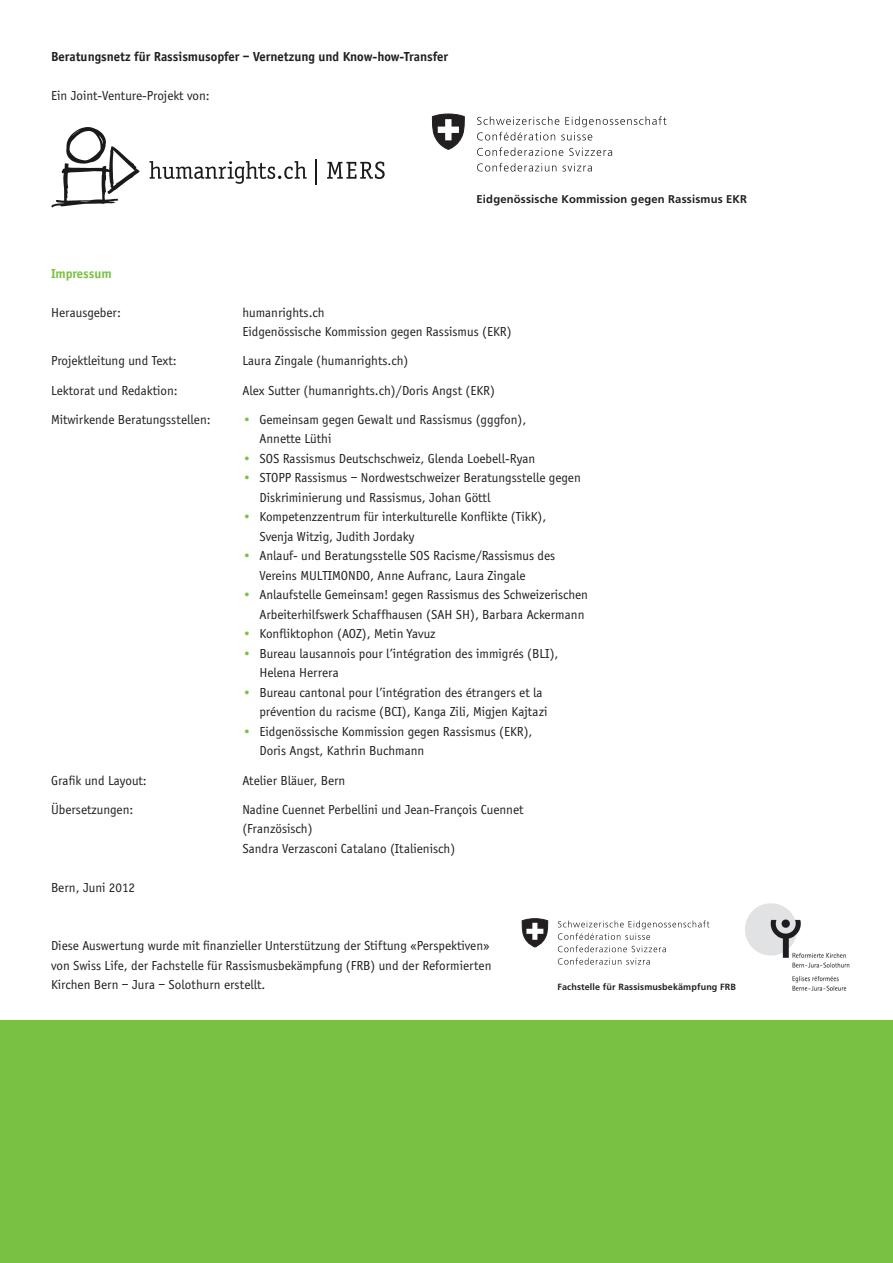
<style>
.page{position:relative;width:893px;height:1263px;background:#fff}
.page>*{position:absolute;margin:0;border:0;box-sizing:border-box;transform-origin:0 0}
.t1{font:13.5px/19.5px "Officina Sans";color:#231f20}
.t2{font:700 13.5px "Officina Sans";color:#231f20}
.t3{font:700 13.5px "Officina Sans";color:#79c142}
.t4{font:700 11.25px "Frutiger LT";letter-spacing:.015em;color:#231f20}
.t5{font:700 9px "Frutiger LT";letter-spacing:.015em;color:#231f20}
.s1{color:#79c142}
</style>
<div class="page">
<div style="left:0;top:1020px;width:892px;height:243px;background:#79c142"></div>
<svg style="left:477px;top:116px;width:189px;height:24px"></svg>
<svg style="left:477px;top:147px;width:86px;height:9px"></svg>
<svg style="left:569px;top:148px;width:43px;height:8px"></svg>
<svg style="left:477px;top:163px;width:79px;height:9px"></svg>
<svg style="left:562px;top:163px;width:30px;height:9px"></svg>
<svg style="left:432px;top:114px;width:33px;height:36px"></svg>
<svg style="left:558px;top:920px;width:151px;height:32px"></svg>
<svg style="left:558px;top:958px;width:92px;height:7px"></svg>
<svg style="left:522px;top:919px;width:27px;height:28px"></svg>
<img style="left:51px;top:127px;width:89px;height:81px">
<svg style="left:149px;top:161px;width:158px;height:23px"></svg>
<hr style="left:315px;top:160px;width:2px;height:25px;background:#1a1a18">
<svg style="left:327px;top:162px;width:58px;height:17px"></svg>
<img style="left:745px;top:903px;width:104px;height:88px">
<p class="t2" style="left:51px;top:48px;width:398px">Beratungsnetz für Rassismusopfer – Vernetzung und Know-how-Transfer</p>
<p class="t1" style="left:51px;top:86px;width:160px">Ein Joint-Venture-Projekt von:</p>
<p class="t4" style="left:477px;top:192px;width:272px">Eidgenössische Kommission gegen Rassismus EKR</p>
<p class="t3" style="left:51px;top:265px;width:62px">Impressum</p>
<p class="t1" style="left:51px;top:303px;width:71px">Herausgeber:</p>
<p class="t1" style="left:242px;top:303px;width:271px">humanrights.ch<br>Eidgenössische Kommission gegen Rassismus (EKR)</p>
<p class="t1" style="left:51px;top:351px;width:127px">Projektleitung und Text:</p>
<p class="t1" style="left:242px;top:351px;width:168px">Laura Zingale (humanrights.ch)</p>
<p class="t1" style="left:51px;top:381px;width:128px">Lektorat und Redaktion:</p>
<p class="t1" style="left:242px;top:381px;width:254px">Alex Sutter (humanrights.ch)/Doris Angst (EKR)</p>
<p class="t1" style="left:51px;top:410px;width:161px">Mitwirkende Beratungsstellen:</p>
<p class="t1" style="left:259px;top:410px;width:268px;text-indent:-17px"><span class="s1">•</span> Gemeinsam gegen Gewalt und Rassismus (gggfon),<br>Annette Lüthi</p>
<p class="t1" style="left:242px;top:449px;width:295px"><span class="s1">•</span> SOS Rassismus Deutschschweiz, Glenda Loebell-Ryan</p>
<p class="t1" style="left:259px;top:468px;width:323px;text-indent:-17px"><span class="s1">•</span> STOPP Rassismus – Nordwestschweizer Beratungsstelle gegen<br>Diskriminierung und Rassismus, Johan Göttl</p>
<p class="t1" style="left:259px;top:507px;width:288px;text-indent:-17px"><span class="s1">•</span> Kompetenzzentrum für interkulturelle Konflikte (TikK),<br>Svenja Witzig, Judith Jordaky</p>
<p class="t1" style="left:259px;top:546px;width:297px;text-indent:-17px"><span class="s1">•</span> Anlauf- und Beratungsstelle SOS Racisme/Rassismus des<br>Vereins MULTIMONDO, Anne Aufranc, Laura Zingale</p>
<p class="t1" style="left:242px;top:585px;width:347px;text-align:right"><span class="s1">•</span> Anlaufstelle Gemeinsam! gegen Rassismus des Schweizerischen<br>Arbeiterhilfswerk Schaffhausen (SAH SH), Barbara Ackermann</p>
<p class="t1" style="left:242px;top:624px;width:195px"><span class="s1">•</span> Konfliktophon (AOZ), Metin Yavuz</p>
<p class="t1" style="left:259px;top:644px;width:301px;text-indent:-17px"><span class="s1">•</span> Bureau lausannois pour l’intégration des immigrés (BLI),<br>Helena Herrera</p>
<p class="t1" style="left:259px;top:683px;width:290px;text-indent:-17px"><span class="s1">•</span> Bureau cantonal pour l’intégration des étrangers et la prévention du racisme (BCI), Kanga Zili, Migjen Kajtazi</p>
<p class="t1" style="left:259px;top:722px;width:275px;text-indent:-17px"><span class="s1">•</span> Eidgenössische Kommission gegen Rassismus (EKR),<br>Doris Angst, Kathrin Buchmann</p>
<p class="t1" style="left:51px;top:771px;width:97px">Grafik und Layout:</p>
<p class="t1" style="left:242px;top:771px;width:105px">Atelier Bläuer, Bern</p>
<p class="t1" style="left:51px;top:800px;width:84px">Übersetzungen:</p>
<p class="t1" style="left:242px;top:800px;width:283px">Nadine Cuennet Perbellini und Jean-François Cuennet (Französisch)<br>Sandra Verzasconi Catalano (Italienisch)</p>
<p class="t1" style="left:51px;top:878px;width:86px">Bern, Juni 2012</p>
<p class="t1" style="left:51px;top:936px;width:442px">Diese Auswertung wurde mit finanzieller Unterstützung der Stiftung «Perspektiven» von Swiss Life, der Fachstelle für Rassismusbekämpfung (FRB) und der Reformierten<br>Kirchen Bern – Jura – Solothurn erstellt.</p>
<p class="t5" style="left:557px;top:981px;width:180px">Fachstelle für Rassismusbekämpfung FRB</p>
</div>
